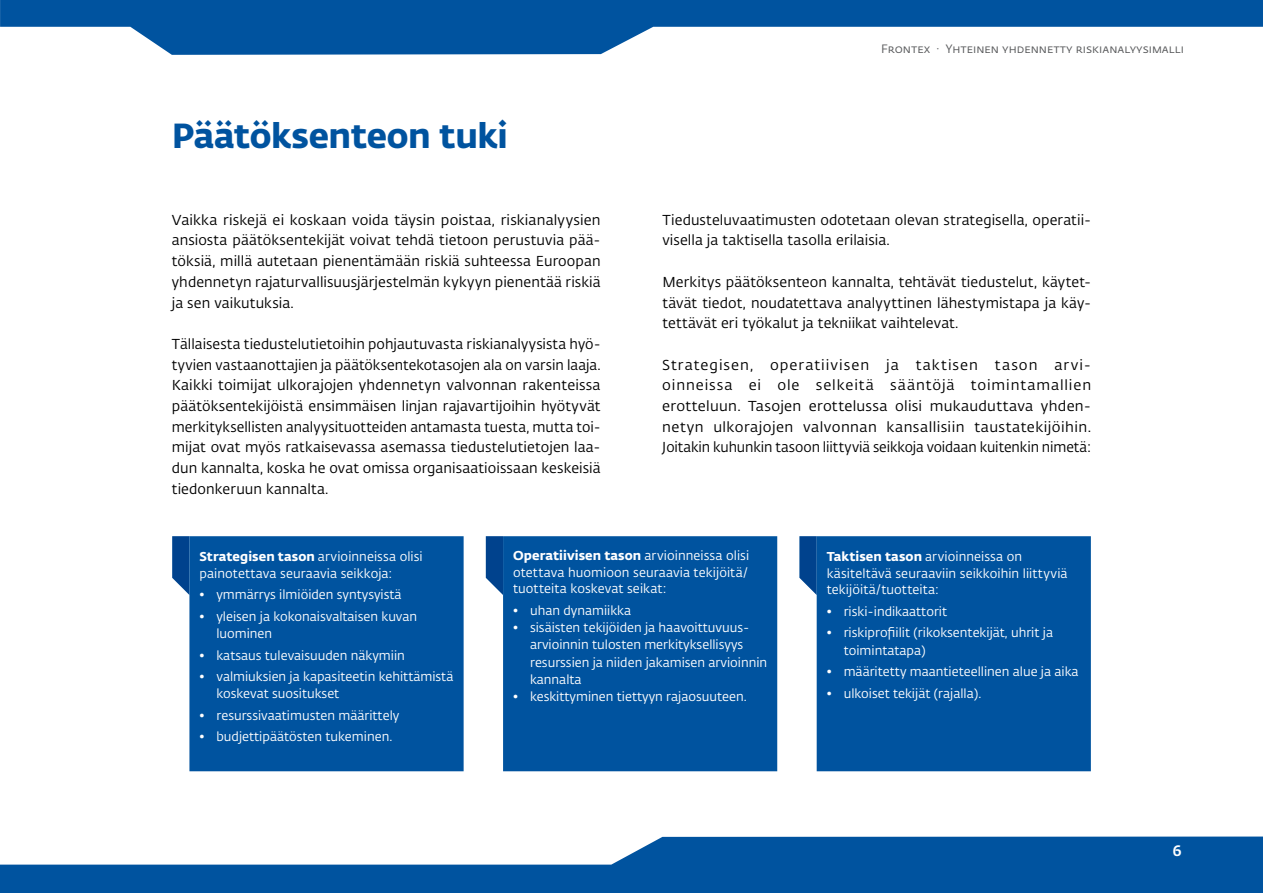
<style>
.page{position:relative;width:1263px;height:893px;background:#fff}
.page>*{position:absolute;margin:0;border:0;box-sizing:border-box;transform-origin:0 0}
.t1{font:700 34.5px "Fedra Sans Pro";letter-spacing:-.015em;color:#00539f}
.t2{font:500 15px "Fedra Sans Pro";color:#fff}
.t3{font:14.25px/20.7px "Fedra Sans Pro";letter-spacing:.005em;color:#000;text-align:justify}
.t4{font:12.75px/17.2px "Fedra Sans Pro";color:#fff}
.t5{font:12px "Fedra Sans Pro";color:#58595b}
.s1{font-weight:700}
</style>
<div class="page">
<svg style="left:0;top:836px;width:1263px;height:57px;fill:#00539f"></svg>
<svg style="left:0;top:0;width:1263px;height:55px;fill:#00539f"></svg>
<svg style="left:172px;top:536px;width:17px;height:59px"></svg>
<div style="left:190px;top:537px;width:273px;height:233px;background:#00539f"></div>
<div style="left:189px;top:536px;width:275px;height:235px;border:2px solid #00539f"></div>
<svg style="left:486px;top:536px;width:17px;height:59px"></svg>
<div style="left:504px;top:537px;width:272px;height:233px;background:#00539f"></div>
<div style="left:503px;top:536px;width:274px;height:235px;border:2px solid #00539f"></div>
<svg style="left:799px;top:536px;width:18px;height:59px"></svg>
<div style="left:817px;top:537px;width:273px;height:233px;background:#00539f"></div>
<div style="left:817px;top:536px;width:274px;height:235px;border:2px solid #00539f"></div>
<h1 class="t1" style="left:172px;top:108px;width:338px">Päätöksenteon tuki</h1>
<p class="t3" style="left:172px;top:209px;width:430px">Vaikka riskejä ei koskaan voida täysin poistaa, riskianalyysien ansiosta päätöksentekijät voivat tehdä tietoon perustuvia pää&shy;töksiä, millä autetaan pienentämään riskiä suhteessa Euroopan yhdennetyn rajaturvallisuusjärjestelmän kykyyn pienentää riskiä ja sen vaikutuksia.</p>
<p class="t3" style="left:172px;top:333px;width:430px">Tällaisesta tiedustelutietoihin pohjautuvasta riskianalyysista hyö&shy;tyvien vastaanottajien ja päätöksentekotasojen ala on varsin laaja.<br>Kaikki toimijat ulkorajojen yhdennetyn valvonnan rakenteissa päätöksentekijöistä ensimmäisen linjan rajavartijoihin hyötyvät merkityksellisten analyysituotteiden antamasta tuesta, mutta toi&shy;mijat ovat myös ratkaisevassa asemassa tiedustelutietojen laa&shy;dun kannalta, koska he ovat omissa organisaatioissaan keskeisiä tiedonkeruun kannalta.</p>
<p class="t5" style="left:881px;top:41px;width:304px">Frontex · Yhteinen yhdennetty riskianalyysimalli</p>
<p class="t3" style="left:662px;top:209px;width:430px">Tiedusteluvaatimusten odotetaan olevan strategisella, operatii&shy;visella ja taktisella tasolla erilaisia.</p>
<p class="t3" style="left:662px;top:271px;width:430px">Merkitys päätöksenteon kannalta, tehtävät tiedustelut, käytet&shy;tävät tiedot, noudatettava analyyttinen lähestymistapa ja käy&shy;tettävät eri työkalut ja tekniikat vaihtelevat.</p>
<p class="t3" style="left:662px;top:354px;width:430px">Strategisen, operatiivisen ja taktisen tason arvi&shy;oinneissa ei ole selkeitä sääntöjä toimintamallien erotteluun. Tasojen erottelussa olisi mukauduttava yhden&shy;netyn ulkorajojen valvonnan kansallisiin taustatekijöihin.<br>Joitakin kuhunkin tasoon liittyviä seikkoja voidaan kuitenkin nimetä:</p>
<p class="t4" style="left:199px;top:548px;width:225px;line-height:16.5px"><span class="s1">Strategisen tason</span> arvioinneissa olisi painotettava seuraavia seikkoja:</p>
<p class="t4" style="left:199px;top:586px;width:204px">• ymmärrys ilmiöiden syntysyistä</p>
<p class="t4" style="left:216px;top:607px;width:202px;text-indent:-17px">• yleisen ja kokonaisvaltaisen kuvan luominen</p>
<p class="t4" style="left:199px;top:646px;width:207px">• katsaus tulevaisuuden näkymiin</p>
<p class="t4" style="left:216px;top:667px;width:238px;text-indent:-17px">• valmiuksien ja kapasiteetin kehittämistä koskevat suositukset</p>
<p class="t4" style="left:199px;top:706px;width:201px">• resurssivaatimusten määrittely</p>
<p class="t4" style="left:199px;top:728px;width:194px">• budjettipäätösten tukeminen.</p>
<p class="t4" style="left:513px;top:547px;width:238px;line-height:16.5px;text-align:justify"><span class="s1">Operatiivisen tason</span> arvioinneissa olisi otettava huomioon seuraavia tekijöitä/ tuotteita koskevat seikat:</p>
<p class="t4" style="left:513px;top:601px;width:120px">• uhan dynamiikka</p>
<p class="t4" style="left:530px;top:619px;width:239px;text-indent:-17px">• sisäisten tekijöiden ja haavoittuvuus&shy;arvioinnin tulosten merkityksellisyys resurssien ja niiden jakamisen arvioinnin kannalta</p>
<p class="t4" style="left:513px;top:688px;width:235px">• keskittyminen tiettyyn rajaosuuteen.</p>
<p class="t4" style="left:827px;top:548px;width:242px;line-height:16.5px"><span class="s1">Taktisen tason</span> arvioinneissa on käsiteltävä seuraaviin seikkoihin liittyviä tekijöitä/tuotteita:</p>
<p class="t4" style="left:827px;top:602px;width:122px">• riski-indikaattorit</p>
<p class="t4" style="left:844px;top:624px;width:211px;text-indent:-17px">• riskiprofiilit (rikoksentekijät, uhrit ja toimintatapa)</p>
<p class="t4" style="left:827px;top:662px;width:253px">• määritetty maantieteellinen alue ja aika</p>
<p class="t4" style="left:827px;top:684px;width:156px">• ulkoiset tekijät (rajalla).</p>
<p class="t2" style="left:1172px;top:839px;width:11px">6</p>
</div>
